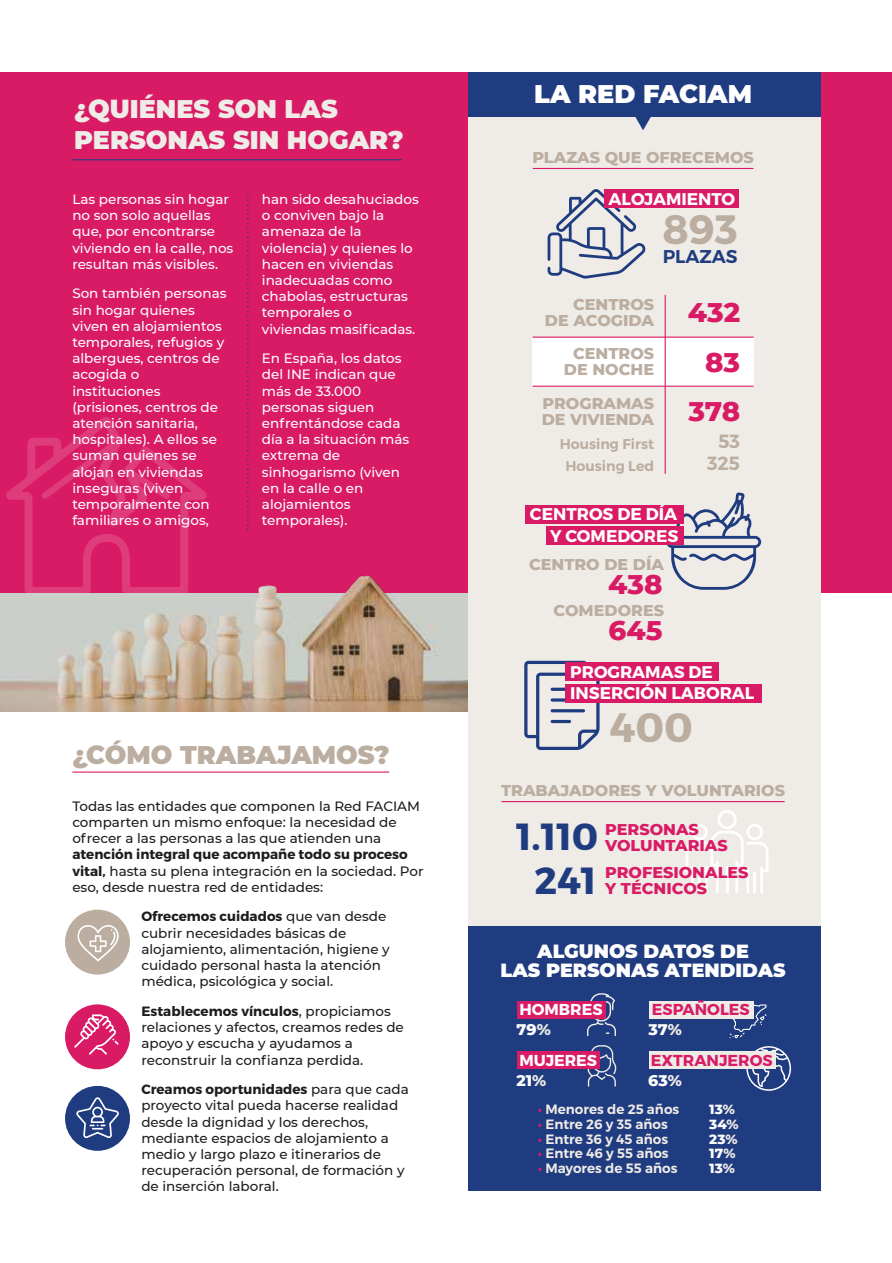
<style>
.page{position:relative;width:892px;height:1263px;background:#fff}
.page>*{position:absolute;margin:0;border:0;box-sizing:border-box;transform-origin:0 0}
.t1{font:700 40.95px "Montserrat";color:#bbada0}
.t2{font:700 37.8px/43.5px "Montserrat";color:#203c81;text-align:center}
.t3{font:800 27.6px "Montserrat";color:#d91b65}
.t4{font:900 25.5px/30.6px "Montserrat";color:#efebe6}
.t5{font:900 25.5px "Montserrat";color:#bbada0}
.t6{font:900 25.5px "Montserrat";color:#fff}
.t7{font:900 19.05px/20px "Montserrat";color:#fff;text-align:center}
.t8{font:600 19.05px "Montserrat";color:#bbada0}
.t9{font:600 18.45px "Montserrat";color:#203c81}
.t10{font:700 16.95px/21.8px "Montserrat";color:#fff;text-align:right}
.t11{font:800 15.9px/15.9px "Montserrat";color:#bbada0}
.t12{font:800 15.9px/15.9px "Montserrat";color:#d91b65}
.t13{font:700 15.9px "Montserrat";color:#d91b65}
.t14{font:700 15.9px "Montserrat";color:#fff}
.t15{font:800 15.75px "Montserrat";color:#fff}
.t16{font:600 14.1px "Montserrat";color:#bbada0}
.t17{font:500 13.5px/16.2px "Montserrat";color:#1d1d1b}
.t18{font:500 13.5px/16.2px "Montserrat";color:#fff}
.t19{font:600 13.5px "Montserrat";color:#efebe6}
.t20{font:800 13.5px/14.7px "Montserrat";color:#fff}
.s1{font-weight:700}
.s2{color:#efebe6}
.s3{color:#d91b65}
</style>
<div class="page">
<div style="left:0;top:72px;width:891px;height:521px;background:#d91b65"></div>
<svg style="left:6px;top:417px;width:201px;height:150px"></svg>
<img style="left:0;top:593px;width:468px;height:119px">
<div style="left:468px;top:72px;width:353px;height:886px;background:#efebe6"></div>
<div style="left:468px;top:926px;width:353px;height:265px;background:#203c81"></div>
<hr style="left:72px;top:771px;width:317px;height:2px;background:#d91b65">
<hr style="left:72px;top:159px;width:329px;height:1px;background:#203c81">
<div style="left:468px;top:72px;width:353px;height:45px;background:#203c81"></div>
<svg style="left:635px;top:117px;width:16px;height:13px"></svg>
<hr style="left:532px;top:168px;width:221px;height:1px;background:#d91b65">
<hr style="left:501px;top:801px;width:283px;height:1px;background:#d91b65">
<svg style="left:547px;top:189px;width:98px;height:90px"></svg>
<div style="left:603px;top:190px;width:135px;height:18px;background:#d91b65"></div>
<div style="left:532px;top:337px;width:221px;height:49px;background:#fff"></div>
<hr style="left:664px;top:295px;width:1px;height:179px;background:#d91b65">
<hr style="left:532px;top:337px;width:221px;height:1px;background:#d91b65">
<hr style="left:532px;top:386px;width:221px;height:1px;background:#d91b65">
<svg style="left:666px;top:492px;width:94px;height:98px"></svg>
<div style="left:525px;top:505px;width:158px;height:18px;background:#d91b65"></div>
<div style="left:545px;top:527px;width:138px;height:18px;background:#d91b65"></div>
<svg style="left:524px;top:661px;width:75px;height:89px"></svg>
<hr style="left:550px;top:688px;width:35px;height:3px;background:#203c81;border-radius:2px">
<hr style="left:550px;top:709px;width:35px;height:3px;background:#203c81;border-radius:2px">
<hr style="left:550px;top:720px;width:21px;height:3px;background:#203c81;border-radius:2px">
<svg style="left:550px;top:698px;width:35px;height:4px"></svg>
<div style="left:565px;top:662px;width:153px;height:19px;background:#d91b65"></div>
<div style="left:565px;top:684px;width:196px;height:19px;background:#d91b65"></div>
<svg style="left:686px;top:810px;width:82px;height:83px"></svg>
<hr style="left:697px;top:872px;width:3px;height:21px;background:#fff">
<svg style="left:247px;top:195px;width:1px;height:334px"></svg>
<svg style="left:586px;top:1045px;width:30px;height:41px"></svg>
<div style="left:517px;top:1052px;width:82px;height:17px;background:#d91b65"></div>
<svg style="left:586px;top:993px;width:29px;height:43px"></svg>
<div style="left:517px;top:1001px;width:88px;height:17px;background:#d91b65"></div>
<svg style="left:729px;top:1001px;width:37px;height:37px"></svg>
<div style="left:648px;top:1001px;width:104px;height:17px;background:#efebe6"></div>
<svg style="left:743px;top:1046px;width:47px;height:45px"></svg>
<div style="left:648px;top:1052px;width:127px;height:17px;background:#efebe6"></div>
<div style="left:65px;top:910px;width:65px;height:64px;background:#bbada0;border-radius:50%"></div>
<div style="left:65px;top:1004px;width:65px;height:65px;background:#d91b65;border-radius:50%"></div>
<div style="left:65px;top:1086px;width:65px;height:65px;background:#203c81;border-radius:50%"></div>
<svg style="left:74px;top:1014px;width:44px;height:40px"></svg>
<svg style="left:77px;top:925px;width:42px;height:36px"></svg>
<svg style="left:76px;top:1097px;width:43px;height:41px"></svg>
<img style="left:24px;top:567px;width:362px;height:26px">
<h3 class="t4" style="left:74px;top:92px;width:331px">¿QUIÉNES SON LAS<br>PERSONAS SIN HOGAR?</h3>
<p class="t18" style="left:72px;top:190px;width:162px">Las personas sin hogar no son solo aquellas que, por encontrarse viviendo en la calle, nos resultan más visibles.</p>
<p class="t18" style="left:72px;top:285px;width:156px">Son también personas sin hogar quienes viven en alojamientos temporales, refugios y albergues, centros de acogida o instituciones (prisiones, centros de atención sanitaria, hospitales). A ellos se suman quienes se alojan en viviendas inseguras (viven temporalmente con familiares o amigos,</p>
<p class="t18" style="left:262px;top:190px;width:158px">han sido desahuciados o conviven bajo la amenaza de la violencia) y quienes lo hacen en viviendas inadecuadas como chabolas, estructuras temporales o viviendas masificadas.</p>
<p class="t18" style="left:262px;top:350px;width:149px">En España, los datos del INE indican que más de 33.000 personas siguen enfrentándose cada día a la situación más extrema de sinhogarismo (viven en la calle o en alojamientos temporales).</p>
<h3 class="t5" style="left:72px;top:735px;width:319px">¿CÓMO TRABAJAMOS?</h3>
<p class="t17" style="left:72px;top:797px;width:349px">Todas las entidades que componen la Red FACIAM comparten un mismo enfoque: la necesidad de ofrecer a las personas a las que atienden una</p>
<p class="t17" style="left:72px;top:846px;width:352px"><span class="s1">atención integral que acompañe todo su proceso vital,</span> hasta su plena integración en la sociedad. Por eso, desde nuestra red de entidades:</p>
<p class="t17" style="left:141px;top:908px;width:250px"><span class="s1">Ofrecemos cuidados</span> que van desde cubrir necesidades básicas de alojamiento, alimentación, higiene y cuidado personal hasta la atención médica, psicológica y social.</p>
<p class="t17" style="left:141px;top:1002px;width:264px"><span class="s1">Establecemos vínculos</span>, propiciamos relaciones y afectos, creamos redes de apoyo y escucha y ayudamos a reconstruir la confianza perdida.</p>
<p class="t17" style="left:141px;top:1081px;width:269px"><span class="s1">Creamos oportunidades</span> para que cada proyecto vital pueda hacerse realidad desde la dignidad y los derechos, mediante espacios de alojamiento a medio y largo plazo e itinerarios de recuperación personal, de formación y de inserción laboral.</p>
<h3 class="t6" style="left:534px;top:75px;width:219px">LA RED FACIAM</h3>
<p class="t11" style="left:532px;top:148px;width:223px">PLAZAS QUE OFRECEMOS</p>
<p class="t10" style="left:608px;top:188px;width:128px">ALOJAMIENTO</p>
<h1 class="t1" style="left:662px;top:205px;width:77px">893</h1>
<h3 class="t9" style="left:662px;top:245px;width:77px">PLAZAS</h3>
<p class="t11" style="left:545px;top:295px;width:197px;text-indent:28px">CENTROS<br>DE ACOGIDA <sup>432</sup></p>
<p class="t11" style="left:563px;top:345px;width:92px;text-align:center">CENTROS<br>DE NOCHE</p>
<h3 class="t3" style="left:705px;top:342px;width:37px">83</h3>
<p class="t11" style="left:541px;top:394px;width:114px">PROGRAMAS<br>DE VIVIENDA</p>
<p class="t16" style="left:559px;top:435px;width:96px">Housing First</p>
<h3 class="t3" style="left:688px;top:391px;width:53px">378</h3>
<h3 class="t8" style="left:718px;top:429px;width:23px">53</h3>
<p class="t16" style="left:565px;top:457px;width:90px">Housing Led</p>
<h3 class="t8" style="left:706px;top:451px;width:35px">325</h3>
<p class="t10" style="left:530px;top:503px;width:150px">CENTROS DE DÍA<br>Y COMEDORES</p>
<p class="t11" style="left:529px;top:556px;width:136px">CENTRO DE DÍA</p>
<h3 class="t3" style="left:608px;top:564px;width:56px">438</h3>
<p class="t11" style="left:553px;top:602px;width:112px">COMEDORES</p>
<h3 class="t3" style="left:608px;top:610px;width:55px">645</h3>
<p class="t10" style="left:570px;top:661px;width:186px;text-align:left">PROGRAMAS DE<br>INSERCIÓN LABORAL</p>
<h1 class="t1" style="left:609px;top:702px;width:85px">400</h1>
<p class="t11" style="left:501px;top:781px;width:285px">TRABAJADORES Y VOLUNTARIOS</p>
<h2 class="t2" style="left:516px;top:816px;width:84px">1.110<br>241</h2>
<p class="t12" style="left:605px;top:820px;width:124px">PERSONAS<br>VOLUNTARIAS</p>
<p class="t12" style="left:605px;top:864px;width:145px">PROFESIONALES<br>Y TÉCNICOS</p>
<h3 class="t7" style="left:500px;top:939px;width:286px">ALGUNOS DATOS DE<br>LAS PERSONAS ATENDIDAS</h3>
<p class="t14" style="left:519px;top:1000px;width:85px">HOMBRES</p>
<p class="t13" style="left:651px;top:1000px;width:99px">ESPAÑOLES</p>
<p class="t15" style="left:516px;top:1018px;width:36px">79<span class="s2">%</span></p>
<p class="t15" style="left:648px;top:1018px;width:35px">37<span class="s2">%</span></p>
<p class="t14" style="left:519px;top:1050px;width:79px">MUJERES</p>
<p class="t13" style="left:650px;top:1050px;width:123px">EXTRANJEROS</p>
<p class="t15" style="left:516px;top:1069px;width:31px">21<span class="s2">%</span></p>
<p class="t15" style="left:648px;top:1069px;width:35px">63<span class="s2">%</span></p>
<p class="t19" style="left:537px;top:1101px;width:143px"><span class="s3">•</span> Menores de 25 años</p>
<p class="t19" style="left:537px;top:1116px;width:131px"><span class="s3">•</span> Entre 26 y 35 años</p>
<p class="t19" style="left:537px;top:1130px;width:132px"><span class="s3">•</span> Entre 36 y 45 años</p>
<p class="t19" style="left:537px;top:1145px;width:132px"><span class="s3">•</span> Entre 46 y 55 años</p>
<p class="t19" style="left:537px;top:1160px;width:141px"><span class="s3">•</span> Mayores de 55 años</p>
<p class="t20" style="left:709px;top:1101px;width:31px">13<span class="s2">%<br></span>34<span class="s2">%<br></span>23<span class="s2">%<br></span>17<span class="s2">%<br></span>13<span class="s2">%</span></p>
</div>
